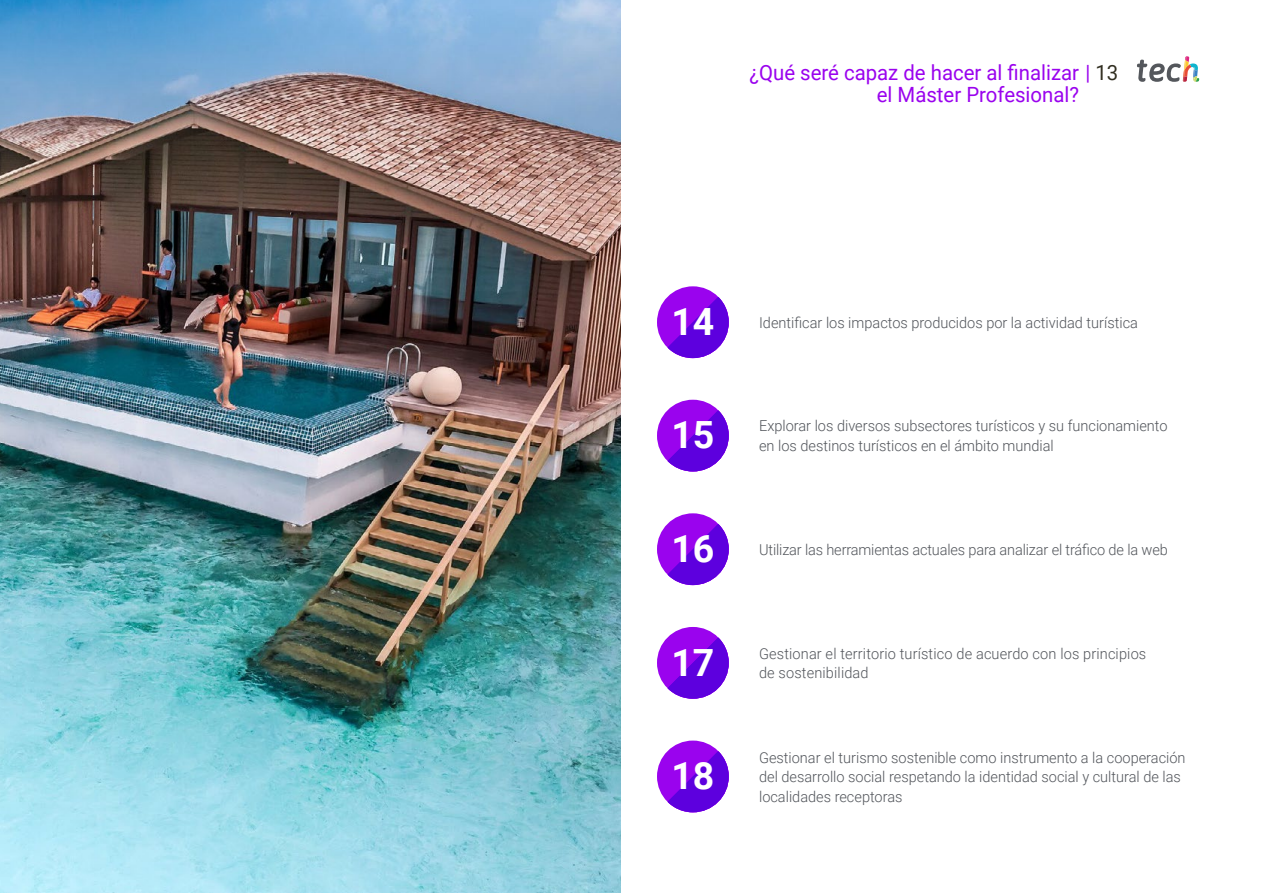
<style>
.page{position:relative;width:1263px;height:893px;background:#fff}
.page>*{position:absolute;margin:0;border:0;box-sizing:border-box;transform-origin:0 0}
.t1{font:700 37.5px "Roboto";color:#fff}
.t2{font:21px/22.5px "Roboto";color:#9a03ee}
.t3{font:300 15px/19.5px "Roboto";color:#52555b}
.s1{color:#312e20}
</style>
<div class="page">
<svg style="left:1137px;top:56px;width:62px;height:26px"></svg>
<div style="left:657px;top:513px;width:72px;height:72px;background:#9a03ee;border-radius:50%"></div>
<svg style="left:667px;top:524px;width:62px;height:61px"></svg>
<div style="left:657px;top:741px;width:72px;height:71px;background:#9a03ee;border-radius:50%"></div>
<svg style="left:667px;top:751px;width:62px;height:61px"></svg>
<div style="left:657px;top:627px;width:72px;height:72px;background:#9a03ee;border-radius:50%"></div>
<svg style="left:667px;top:637px;width:62px;height:62px"></svg>
<div style="left:657px;top:400px;width:72px;height:71px;background:#9a03ee;border-radius:50%"></div>
<svg style="left:667px;top:410px;width:62px;height:61px"></svg>
<div style="left:657px;top:286px;width:72px;height:72px;background:#9a03ee;border-radius:50%"></div>
<svg style="left:667px;top:297px;width:62px;height:61px"></svg>
<img style="left:0;top:0;width:621px;height:893px">
<h2 class="t2" style="left:877px;top:60px;width:243px;text-indent:-127px">¿Qué seré capaz de hacer al finalizar | <span class="s1">13 </span>el Máster Profesional?</h2>
<h1 class="t1" style="left:671px;top:295px;width:45px">14</h1>
<p class="t3" style="left:759px;top:312px;width:380px">Identificar los impactos producidos por la actividad turística</p>
<h1 class="t1" style="left:671px;top:409px;width:45px">15</h1>
<p class="t3" style="left:759px;top:416px;width:410px">Explorar los diversos subsectores turísticos y su funcionamiento</p>
<p class="t3" style="left:759px;top:435px;width:296px">en los destinos turísticos en el ámbito mundial</p>
<h1 class="t1" style="left:671px;top:522px;width:45px">16</h1>
<p class="t3" style="left:759px;top:539px;width:410px">Utilizar las herramientas actuales para analizar el tráfico de la web</p>
<h1 class="t1" style="left:671px;top:636px;width:45px">17</h1>
<p class="t3" style="left:759px;top:643px;width:389px">Gestionar el territorio turístico de acuerdo con los principios de sostenibilidad</p>
<h1 class="t1" style="left:671px;top:750px;width:45px">18</h1>
<p class="t3" style="left:759px;top:747px;width:428px">Gestionar el turismo sostenible como instrumento a la cooperación del desarrollo social respetando la identidad social y cultural de las localidades receptoras</p>
</div>
